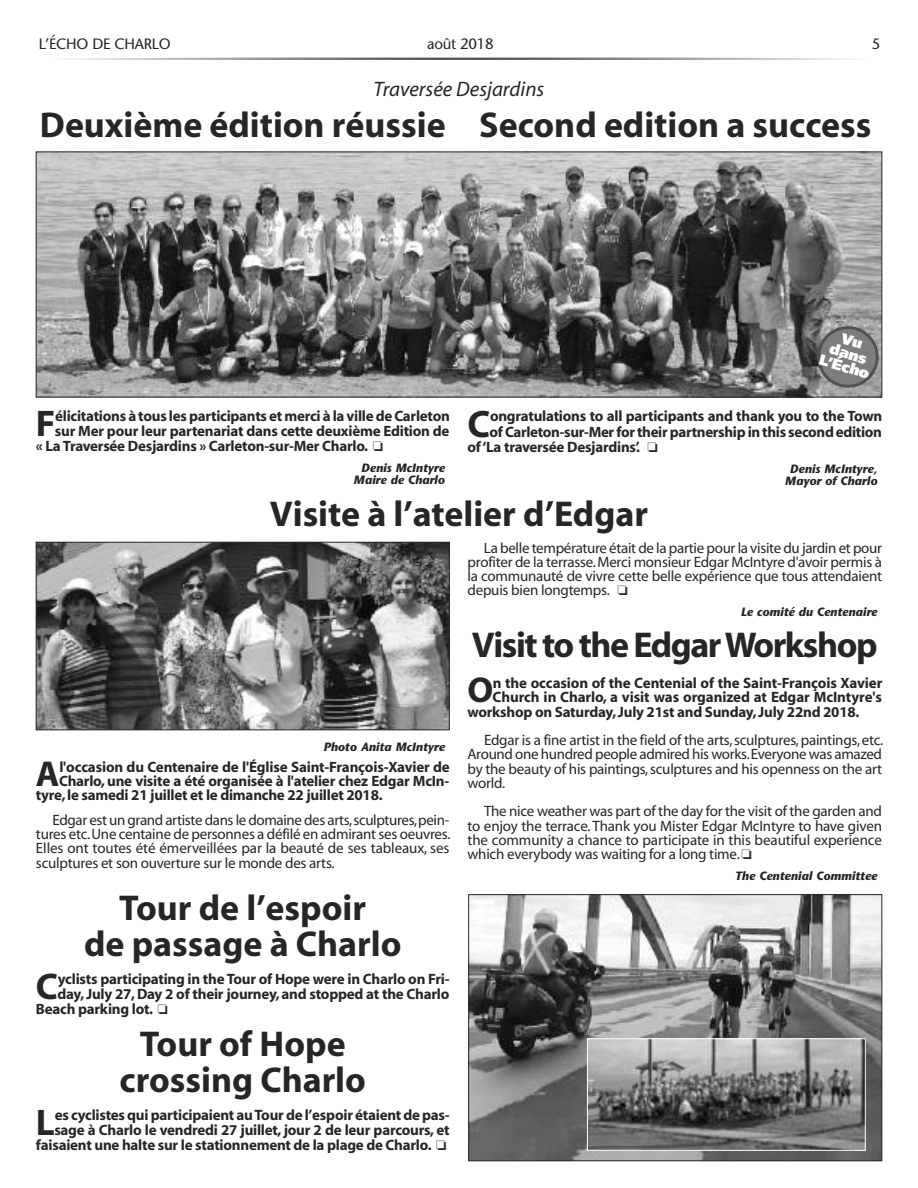
<style>
.page{position:relative;width:918px;height:1188px;background:#fff}
.page>*{position:absolute;margin:0;border:0;box-sizing:border-box;transform-origin:0 0}
.t1{font:700 38.25px "Myriad";color:#272627}
.t2{font:700 37.2px "Myriad";color:#272627}
.t3{font:700 36.15px "Myriad";color:#272627}
.t4{font:700 36px/36px "Myriad";color:#272627;text-align:center}
.t5{font:700 36px "Myriad";letter-spacing:-.04em;color:#272627}
.t6{font:italic 21px "Myriad";color:#272627}
.t7{font:700 15px/15px "Myriad";letter-spacing:-.015em;color:#272627;text-align:right}
.t8{font:15px/14.2px "Myriad";letter-spacing:-.015em;color:#272627;text-align:justify}
.t9{font:15px "Stone Sans";letter-spacing:-.015em;color:#272627}
.t10{font:900 15px/27px "Frutiger";color:#fff;text-align:center}
.t11{font:italic 700 12px/12px "Stone Sans";color:#272627;text-align:center}
</style>
<div class="page">
<svg style="left:66px;top:58px;width:787px;height:1px"></svg>
<img style="left:38px;top:154px;width:842px;height:241px">
<div style="left:36px;top:152px;width:846px;height:245px;border:1px solid #272627"></div>
<img style="left:38px;top:544px;width:409px;height:184px">
<div style="left:36px;top:542px;width:413px;height:188px;border:1px solid #272627"></div>
<img style="left:471px;top:896px;width:409px;height:263px">
<div style="left:469px;top:894px;width:413px;height:267px;border:1px solid #272627"></div>
<img style="left:589px;top:1041px;width:275px;height:108px">
<div style="left:587px;top:1039px;width:279px;height:112px;border:1px solid #fff"></div>
<svg style="left:816px;top:325px;width:64px;height:64px"></svg>
<p class="t9" style="left:39px;top:38px;width:133px">L’ÉCHO DE CHARLO</p>
<p class="t9" style="left:427px;top:38px;width:68px">août 2018</p>
<p class="t9" style="left:872px;top:38px;width:10px">5</p>
<h3 class="t6" style="left:374px;top:81px;width:172px">Traversée Desjardins</h3>
<h3 class="t4" style="left:40px;top:110px;width:833px">Deuxième édition réussie Second edition a success</h3>
<h2 class="t2" style="left:36px;top:409px;width:21px">F</h2>
<p class="t7" style="left:55px;top:410px;width:396px">élicitations à tous les participants et merci à la villedeCarleton</p>
<p class="t7" style="left:55px;top:425px;width:396px">sur Mer pour leur partenariat dans cette deuxième Edition de</p>
<p class="t7" style="left:36px;top:440px;width:349px">« LaTraversée Desjardins » Carleton-sur-Mer Charlo. ❏</p>
<p class="t11" style="left:354px;top:463px;width:93px;text-align:right">Denis McIntyre<br>Maire de Charlo</p>
<p class="t10" style="left:831px;top:322px;width:53px;rotate:16deg">Vu<br>L’Écho</p>
<p class="t10" style="left:833px;top:336px;width:40px;rotate:16deg">dans</p>
<h1 class="t1" style="left:467px;top:409px;width:24px">C</h1>
<p class="t7" style="left:490px;top:410px;width:394px">ongratulations to all participants and thank you to the Town</p>
<p class="t7" style="left:490px;top:425px;width:394px">of Carleton-sur-Mer for their partnership inthis secondedition</p>
<p class="t7" style="left:467px;top:441px;width:192px">of‘La traversée Desjardins’. ❏</p>
<p class="t11" style="left:785px;top:464px;width:94px">Denis McIntyre,<br>Mayor of Charlo</p>
<h3 class="t4" style="left:270px;top:499px;width:380px">Visite à l’atelier d’Edgar</h3>
<p class="t8" style="left:468px;top:542px;width:416px;text-indent:16px">La belle température était de la partie pour la visite du jardin et pour profiter de la terrasse.Merci monsieur Edgar McIntyre d'avoir permis à la communauté de vivre cette belle expérience que tous attendaient depuis bien longtemps. ❏</p>
<p class="t11" style="left:741px;top:608px;width:138px">Le comité du Centenaire</p>
<p class="t11" style="left:324px;top:742px;width:123px">Photo Anita McIntyre</p>
<h3 class="t3" style="left:36px;top:760px;width:25px">A</h3>
<p class="t7" style="left:59px;top:760px;width:392px">l'occasion du Centenaire de l'Église Saint-François-Xavier de</p>
<p class="t7" style="left:59px;top:775px;width:392px">Charlo, une visite a été organisée à l'atelier chez Edgar McIn-</p>
<p class="t7" style="left:36px;top:789px;width:348px">tyre,le samedi 21 juillet et le dimanche 22 juillet 2018.</p>
<p class="t8" style="left:36px;top:814px;width:416px;text-indent:16px">Edgar est un grand artiste dans le domaine des arts,sculptures,pein&shy;tures etc.Une centaine de personnes a défilé en admirant ses oeuvres.<br>Elles ont toutes été émerveillées par la beauté de ses tableaux, ses sculptures et son ouverture sur le monde des arts.</p>
<h3 class="t4" style="left:84px;top:893px;width:319px">Tour de l’espoir<br>de passage à Charlo</h3>
<h2 class="t2" style="left:36px;top:972px;width:24px">C</h2>
<p class="t7" style="left:58px;top:972px;width:393px">yclists participating in the Tour of Hope were in Charlo on Fri-</p>
<p class="t7" style="left:58px;top:987px;width:393px">day, July 27,Day 2 of their journey,and stopped at the Charlo</p>
<p class="t7" style="left:36px;top:1002px;width:133px">Beach parking lot. ❏</p>
<h3 class="t4" style="left:120px;top:1029px;width:248px">Tour of Hope crossing Charlo</h3>
<p class="t7" style="left:36px;top:1108px;width:415px">es cyclistes qui participaient auTour de l’espoir étaient depas&shy;sage à Charlo le vendredi 27 juillet, jour 2 de leur parcours, et faisaient une halte sur le stationnement de la plage de Charlo. ❏</p>
<h2 class="t2" style="left:36px;top:1108px;width:21px">L</h2>
<h3 class="t5" style="left:472px;top:631px;width:407px">Visit to the EdgarWorkshop</h3>
<h3 class="t3" style="left:467px;top:677px;width:27px">O</h3>
<p class="t7" style="left:493px;top:677px;width:391px">n the occasion of the Centenial of the Saint-François Xavier</p>
<p class="t7" style="left:493px;top:691px;width:391px">Church in Charlo, a visit was organized at Edgar McIntyre's</p>
<p class="t7" style="left:468px;top:705px;width:393px">workshop on Saturday, July 21st and Sunday, July 22nd 2018.</p>
<p class="t8" style="left:468px;top:734px;width:417px;text-indent:16px">Edgar is a fine artist in the field of the arts,sculptures,paintings,etc.<br>Around one hundred people admired his works.Everyone was amazed by the beauty of his paintings,sculptures and his openness on the art world.</p>
<p class="t8" style="left:468px;top:805px;width:416px;text-indent:17px">The nice weather was part of the day for the visit of the garden and to enjoy the terrace.Thank you Mister Edgar McIntyre to have given the community a chance to participate in this beautiful experience which everybody was waiting for a long time.❏</p>
<p class="t11" style="left:735px;top:871px;width:144px">The Centenial Committee</p>
</div>
